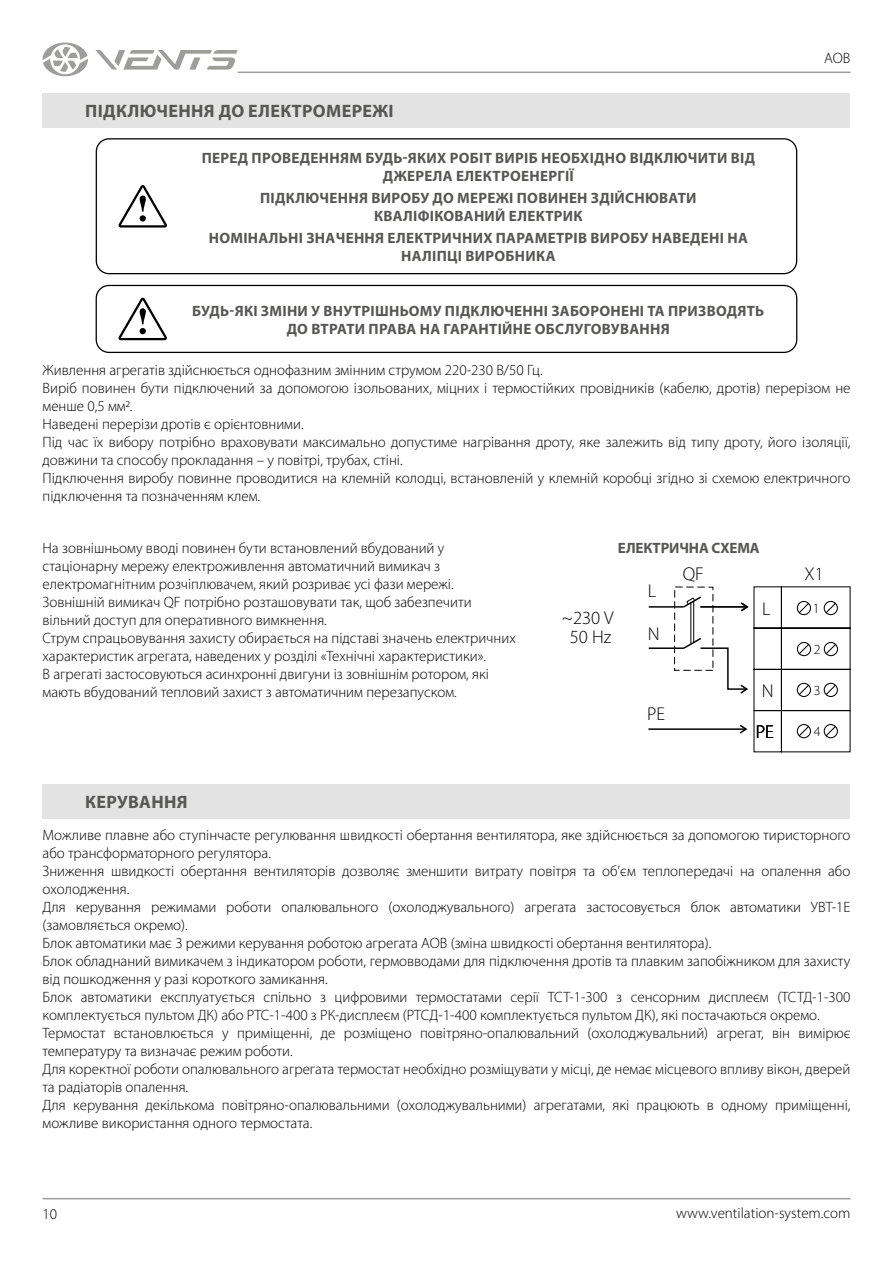
<style>
.page{position:relative;width:893px;height:1263px;background:#fff}
.page>*{position:absolute;margin:0;border:0;box-sizing:border-box;transform-origin:0 0}
.t1{font:300 18.6px/20px "Myriad Pro";color:#000;text-align:center}
.t2{font:700 18px "Myriad Pro";letter-spacing:.02em;color:#575756}
.t3{font:300 15px/18px "Myriad Pro";color:#000}
.t4{font:700 15px/18px "Myriad Pro";letter-spacing:.02em;color:#575756;text-align:center}
.t5{font:700 15px "Myriad Pro";letter-spacing:-.01em;color:#575756}
.t6{font:300 13.95px "Myriad Pro";color:#000}
</style>
<div class="page">
<hr style="left:43px;top:1198px;width:807px;height:1px;background:#9d9d9c">
<hr style="left:238px;top:72px;width:612px;height:1px;background:#9d9d9c">
<svg style="left:95px;top:50px;width:143px;height:20px"></svg>
<svg style="left:43px;top:43px;width:45px;height:33px"></svg>
<div style="left:43px;top:94px;width:807px;height:34px;background:#e3e3e3"></div>
<div style="left:96px;top:138px;width:701px;height:136px;border:1px solid #000;border-radius:13px"></div>
<svg style="left:118px;top:185px;width:49px;height:42px"></svg>
<div style="left:43px;top:784px;width:807px;height:34px;background:#e3e3e3"></div>
<div style="left:96px;top:285px;width:701px;height:68px;border:1px solid #000;border-radius:13px"></div>
<svg style="left:118px;top:298px;width:49px;height:42px"></svg>
<div style="left:674px;top:587px;width:39px;height:84px;border:1px dashed #000"></div>
<hr style="left:649px;top:647px;width:35px;height:2px;background:#000">
<hr style="left:649px;top:606px;width:35px;height:2px;background:#000">
<hr style="left:648px;top:728px;width:97px;height:2px;background:#000">
<svg style="left:682px;top:586px;width:168px;height:166px"></svg>
<p class="t2" style="left:85px;top:99px;width:310px">ПІДКЛЮЧЕННЯ ДО ЕЛЕКТРОМЕРЕЖІ</p>
<p class="t4" style="left:202px;top:148px;width:555px">ПЕРЕД ПРОВЕДЕННЯМ БУДЬ-ЯКИХ РОБІТ ВИРІБ НЕОБХІДНО ВІДКЛЮЧИТИ ВІД<br>ДЖЕРЕЛА ЕЛЕКТРОЕНЕРГІЇ</p>
<p class="t4" style="left:260px;top:188px;width:438px">ПІДКЛЮЧЕННЯ ВИРОБУ ДО МЕРЕЖІ ПОВИНЕН ЗДІЙСНЮВАТИ<br>КВАЛІФІКОВАНИЙ ЕЛЕКТРИК</p>
<p class="t4" style="left:209px;top:229px;width:541px">НОМІНАЛЬНІ ЗНАЧЕННЯ ЕЛЕКТРИЧНИХ ПАРАМЕТРІВ ВИРОБУ НАВЕДЕНІ НА<br>НАЛІПЦІ ВИРОБНИКА</p>
<p class="t3" style="left:824px;top:49px;width:28px">АОВ</p>
<p class="t4" style="left:192px;top:301px;width:573px">БУДЬ-ЯКІ ЗМІНИ У ВНУТРІШНЬОМУ ПІДКЛЮЧЕННІ ЗАБОРОНЕНІ ТА ПРИЗВОДЯТЬ<br>ДО ВТРАТИ ПРАВА НА ГАРАНТІЙНЕ ОБСЛУГОВУВАННЯ</p>
<p class="t3" style="left:43px;top:361px;width:809px">Живлення агрегатів здійснюється однофазним змінним струмом 220-230 В/50 Гц.<br>Виріб повинен бути підключений за допомогою ізольованих, міцних і термостійких провідників (кабелю, дротів) перерізом не менше 0,5 мм2.<br>Наведені перерізи дротів є орієнтовними.<br>Під час їх вибору потрібно враховувати максимально допустиме нагрівання дроту, яке залежить від типу дроту, його ізоляції, довжини та способу прокладання – у повітрі, трубах, стіні.<br>Підключення виробу повинне проводитися на клемній колодці, встановленій у клемній коробці згідно зі схемою електричного підключення та позначенням клем.</p>
<p class="t3" style="left:43px;top:540px;width:475px">На зовнішньому вводі повинен бути встановлений вбудований у стаціонарну мережу електроживлення автоматичний вимикач з електромагнітним розчіплювачем, який розриває усі фази мережі.<br>Зовнішній вимикач QF потрібно розташовувати так, щоб забезпечити вільний доступ для оперативного вимкнення.<br>Струм спрацьовування захисту обирається на підставі значень електричних характеристик агрегата, наведених у розділі «Технічні характеристики».<br>В агрегаті застосовуються асинхронні двигуни із зовнішнім ротором, які мають вбудований тепловий захист з автоматичним перезапуском.</p>
<p class="t5" style="left:618px;top:539px;width:143px">ЕЛЕКТРИЧНА СХЕМА</p>
<p class="t1" style="left:683px;top:564px;width:23px">QF</p>
<p class="t1" style="left:648px;top:581px;width:10px">L</p>
<p class="t1" style="left:762px;top:599px;width:10px">L</p>
<p class="t1" style="left:562px;top:608px;width:53px">~230 V<br>50 Hz</p>
<p class="t1" style="left:648px;top:624px;width:13px">N</p>
<p class="t1" style="left:762px;top:681px;width:13px">N</p>
<p class="t1" style="left:647px;top:704px;width:20px">PE</p>
<p class="t1" style="left:804px;top:564px;width:21px">X1</p>
<p class="t6" style="left:813px;top:600px;width:8px">1</p>
<p class="t6" style="left:814px;top:641px;width:8px">2</p>
<p class="t6" style="left:814px;top:683px;width:8px">3</p>
<p class="t2" style="left:85px;top:790px;width:104px">КЕРУВАННЯ</p>
<p class="t1" style="left:756px;top:722px;width:20px">РЕ</p>
<p class="t6" style="left:814px;top:724px;width:8px">4</p>
<p class="t3" style="left:43px;top:826px;width:809px">Можливе плавне або ступінчасте регулювання швидкості обертання вентилятора, яке здійснюється за допомогою тиристорного або трансформаторного регулятора.<br>Зниження швидкості обертання вентиляторів дозволяє зменшити витрату повітря та об’єм теплопередачі на опалення або охолодження.<br>Для керування режимами роботи опалювального (охолоджувального) агрегата застосовується блок автоматики УВТ-1Е (замовляється окремо).<br>Блок автоматики має 3 режими керування роботою агрегата АОВ (зміна швидкості обертання вентилятора).<br>Блок обладнаний вимикачем з індикатором роботи, гермовводами для підключення дротів та плавким запобіжником для захисту від пошкодження у разі короткого замикання.<br>Блок автоматики експлуатується спільно з цифровими термостатами серії ТСТ-1-300 з сенсорним дисплеєм (ТСТД-1-300 комплектується пультом ДК) або РТС-1-400 з РК-дисплеєм (РТСД-1-400 комплектується пультом ДК), які постачаються окремо.<br>Термостат встановлюється у приміщенні, де розміщено повітряно-опалювальний (охолоджувальний) агрегат, він вимірює температуру та визначає режим роботи.<br>Для коректної роботи опалювального агрегата термостат необхідно розміщувати у місці, де немає місцевого впливу вікон, дверей та радіаторів опалення.<br>Для керування декількома повітряно-опалювальними (охолоджувальними) агрегатами, які працюють в одному приміщенні, можливе використання одного термостата.</p>
<p class="t3" style="left:43px;top:1205px;width:16px">10</p>
<p class="t3" style="left:676px;top:1204px;width:176px">www.ventilation-system.com</p>
</div>
